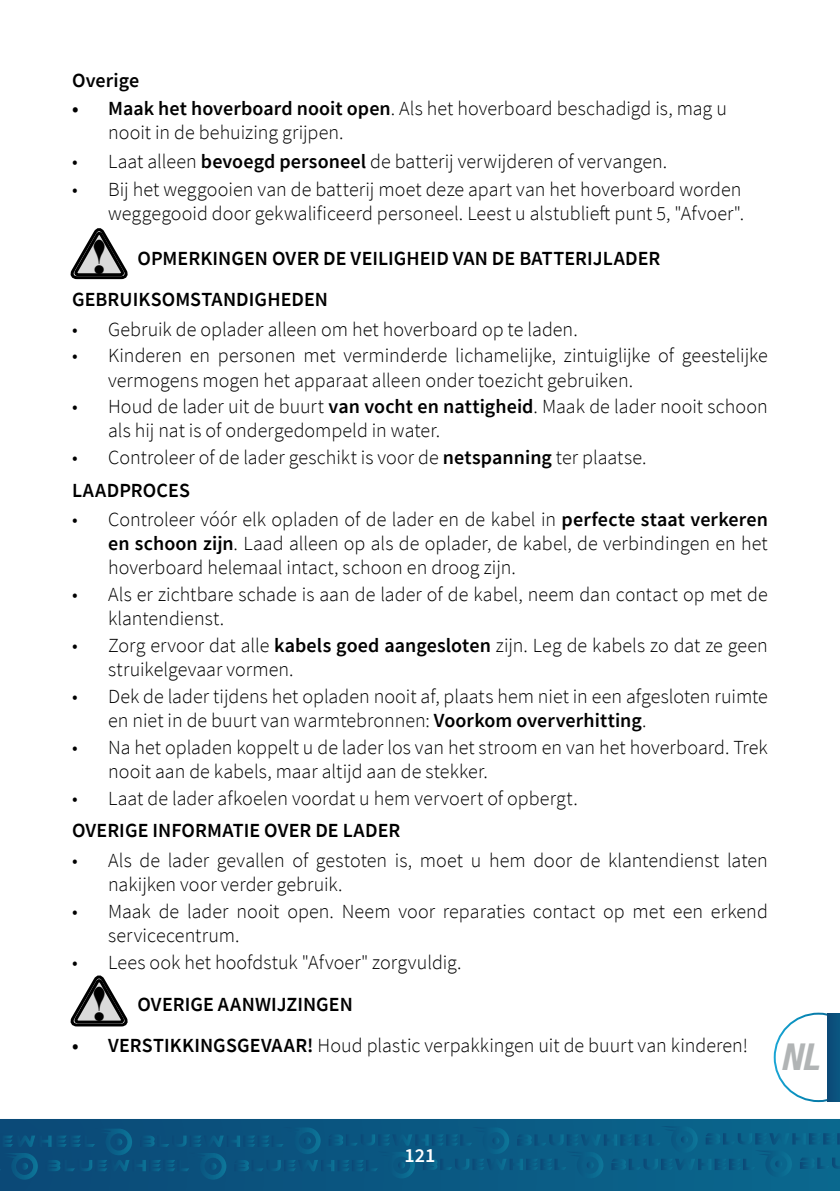
<style>
.page{position:relative;width:840px;height:1191px;background:#fff}
.page>*{position:absolute;margin:0;border:0;box-sizing:border-box;transform-origin:0 0}
.t1{font:46.8px "Elephant";color:#000}
.t2{font:italic 700 condensed 37.2px "Helvetica Neue LT Std";color:#b1b4b5}
.t3{font:300 20px/24px "Source Sans Pro";color:#000}
.t4{font:600 20px/41px "Source Sans Pro";letter-spacing:.005em;color:#000}
.t5{font:600 20px "Source Sans Pro";color:#fff}
.s1{font-weight:600}
</style>
<div class="page">
<svg style="left:0;top:1119px;width:839px;height:72px"></svg>
<svg style="left:0;top:1126px;width:839px;height:53px"></svg>
<svg style="left:773px;top:1012px;width:66px;height:90px"></svg>
<div style="left:826px;top:1013px;width:13px;height:88px;background:#0b4e7b"></div>
<svg style="left:70px;top:228px;width:58px;height:52px"></svg>
<svg style="left:70px;top:975px;width:58px;height:52px"></svg>
<p class="t4" style="left:72px;top:60px;width:69px">Overige</p>
<p class="t3" style="left:108px;top:97px;width:620px;text-indent:-36px"><span class="s1">• Maak het hoverboard nooit open</span>. Als het hoverboard beschadigd is, mag u nooit in de behuizing grijpen.</p>
<p class="t3" style="left:72px;top:149px;width:596px">• Laat alleen <span class="s1">bevoegd personeel</span> de batterij verwijderen of vervangen.</p>
<p class="t3" style="left:72px;top:177px;width:673px;text-align:right">• Bij het weggooien van de batterij moet deze apart van het hoverboard worden weggegooid door gekwalificeerd personeel. Leest u alstublieft punt 5, "Afvoer".</p>
<h1 class="t1" style="left:92px;top:228px;width:17px">!</h1>
<p class="t4" style="left:72px;top:238px;width:589px;text-indent:65px">OPMERKINGEN OVER DE VEILIGHEID VAN DE BATTERIJLADER<br>GEBRUIKSOMSTANDIGHEDEN</p>
<p class="t3" style="left:72px;top:317px;width:507px">• Gebruik de oplader alleen om het hoverboard op te laden.</p>
<p class="t3" style="left:108px;top:344px;width:661px;text-indent:-36px">• Kinderen en personen met verminderde lichamelijke, zintuiglijke of geestelijke vermogens mogen het apparaat alleen onder toezicht gebruiken.</p>
<p class="t3" style="left:108px;top:395px;width:661px;text-indent:-36px">• Houd de lader uit de buurt <span class="s1">van vocht en nattigheid</span>. Maak de lader nooit schoon als hij nat is of ondergedompeld in water.</p>
<p class="t3" style="left:72px;top:441px;width:575px;line-height:32.4px">• Controleer of de lader geschikt is voor de <span class="s1">netspanning</span> ter plaatse.<br><span class="s1">LAADPROCES</span></p>
<p class="t3" style="left:108px;top:508px;width:661px;text-align:justify;text-indent:-36px">• Controleer vóór elk opladen of de lader en de kabel in <span class="s1">perfecte staat verkeren en schoon zijn</span>. Laad alleen op als de oplader, de kabel, de verbindingen en het hoverboard helemaal intact, schoon en droog zijn.</p>
<p class="t3" style="left:108px;top:582px;width:660px;text-indent:-36px">• Als er zichtbare schade is aan de lader of de kabel, neem dan contact op met de klantendienst.</p>
<p class="t3" style="left:108px;top:633px;width:660px;text-indent:-36px">• Zorg ervoor dat alle <span class="s1">kabels goed aangesloten</span> zijn. Leg de kabels zo dat ze geen struikelgevaar vormen.</p>
<p class="t3" style="left:108px;top:684px;width:661px;text-indent:-36px">• Dek de lader tijdens het opladen nooit af, plaats hem niet in een afgesloten ruimte en niet in de buurt van warmtebronnen: <span class="s1">Voorkom oververhitting</span>.</p>
<p class="t3" style="left:108px;top:735px;width:660px;text-indent:-36px">• Na het opladen koppelt u de lader los van het stroom en van het hoverboard. Trek nooit aan de kabels, maar altijd aan de stekker.</p>
<p class="t3" style="left:72px;top:786px;width:507px">• Laat de lader afkoelen voordat u hem vervoert of opbergt.</p>
<p class="t4" style="left:72px;top:810px;width:329px">OVERIGE INFORMATIE OVER DE LADER</p>
<p class="t3" style="left:108px;top:848px;width:661px;text-indent:-36px">• Als de lader gevallen of gestoten is, moet u hem door de klantendienst laten nakijken voor verder gebruik.</p>
<p class="t3" style="left:108px;top:899px;width:661px;text-indent:-36px">• Maak de lader nooit open. Neem voor reparaties contact op met een erkend servicecentrum.</p>
<p class="t3" style="left:72px;top:950px;width:391px">• Lees ook het hoofdstuk "Afvoer" zorgvuldig.</p>
<h1 class="t1" style="left:92px;top:975px;width:17px">!</h1>
<p class="t4" style="left:137px;top:983px;width:217px">OVERIGE AANWIJZINGEN</p>
<p class="t3" style="left:72px;top:1033px;width:677px"><span class="s1">• VERSTIKKINGSGEVAAR!</span> Houd plastic verpakkingen uit de buurt van kinderen!</p>
<h2 class="t2" style="left:780px;top:1034px;width:40px">NL</h2>
<p class="t5" style="left:404px;top:1141px;width:32px">121</p>
</div>
